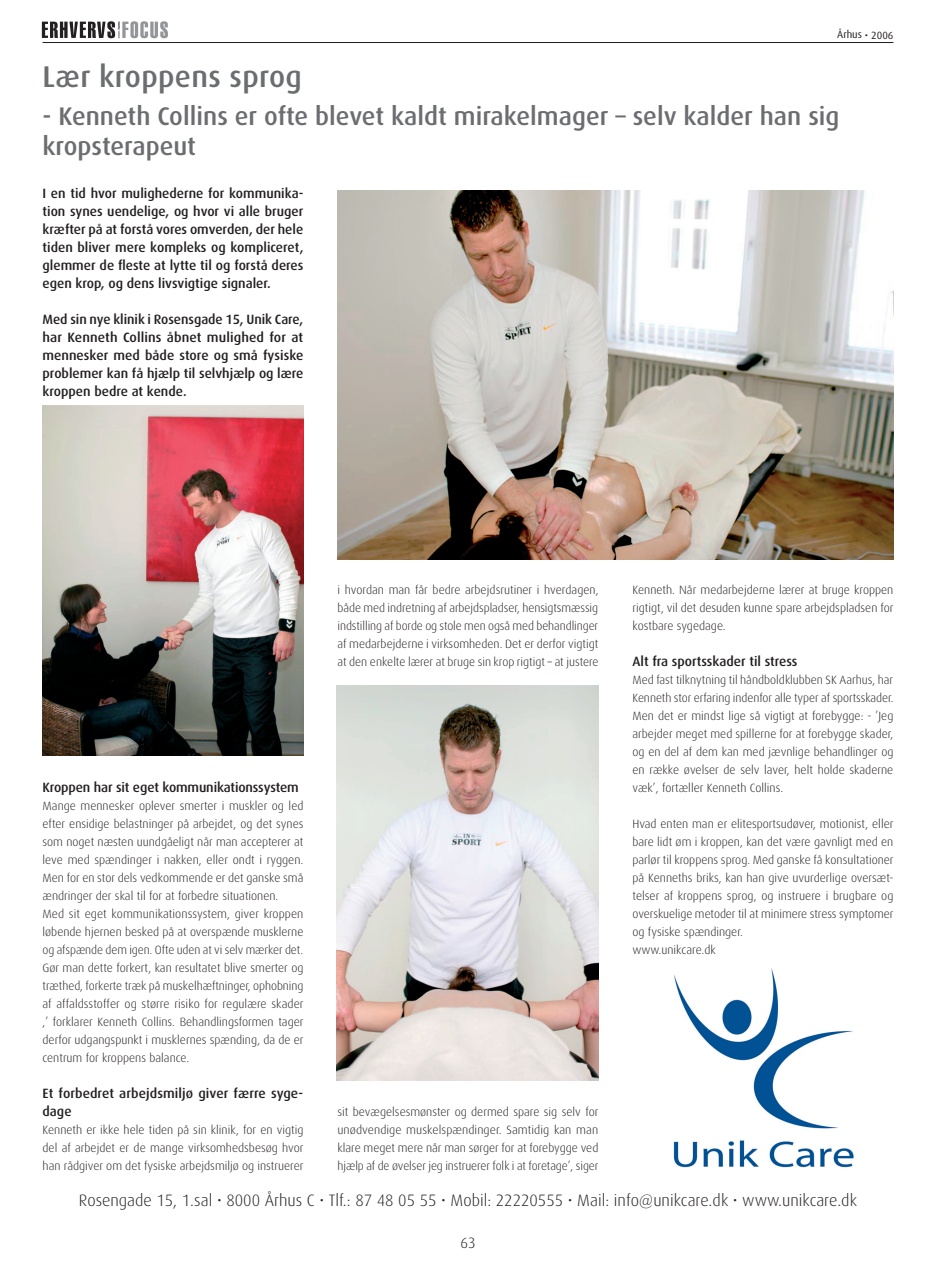
<style>
.page{position:relative;width:936px;height:1263px;background:#fff}
.page>*{position:absolute;margin:0;border:0;box-sizing:border-box;transform-origin:0 0}
.t1{font:500 30px "Dax";letter-spacing:.01em;color:#6c6d70}
.t2{font:500 25.5px/30px "Dax";color:#6c6d70}
.t3{font:300 16.5px "Dax";color:#231f20}
.t4{font:300 15px "Dax";color:#231f20}
.t5{font:500 13.5px/18px "Dax";color:#231f20;text-align:justify}
.t6{font:300 12px/18px "Dax";color:#231f20;text-align:justify}
.t7{font:10.5px "Dax";color:#231f20}
</style>
<div class="page">
<hr style="left:43px;top:42px;width:850px;height:1px;background:#231f20">
<svg style="left:42px;top:21px;width:126px;height:17px"></svg>
<img style="left:673px;top:968px;width:181px;height:200px">
<img style="left:43px;top:405px;width:260px;height:350px">
<img style="left:337px;top:191px;width:556px;height:368px">
<img style="left:337px;top:685px;width:261px;height:395px">
<p class="t7" style="left:837px;top:29px;width:58px">Århus • 2006</p>
<h1 class="t1" style="left:43px;top:60px;width:261px">Lær kroppens sprog</h1>
<h2 class="t2" style="left:43px;top:102px;width:798px">- Kenneth Collins er ofte blevet kaldt mirakelmager – selv kalder han sig kropsterapeut</h2>
<p class="t5" style="left:43px;top:184px;width:262px">I en tid hvor mulighederne for kommunika&shy;tion synes uendelige, og hvor vi alle bruger kræfter på at forstå vores omverden, der hele tiden bliver mere kompleks og kompliceret, glemmer de fleste at lytte til og forstå deres egen krop, og dens livsvigtige signaler.</p>
<p class="t5" style="left:43px;top:310px;width:262px">Med sin nye klinik i Rosensgade 15, Unik Care, har Kenneth Collins åbnet mulighed for at mennesker med både store og små fysiske problemer kan få hjælp til selvhjælp og lære kroppen bedre at kende.</p>
<p class="t5" style="left:43px;top:778px;width:258px">Kroppen har sit eget kommunikationssystem</p>
<p class="t6" style="left:43px;top:797px;width:262px;text-align:left">Mange mennesker oplever smerter i muskler og led efter ensidige belastninger på arbejdet, og det synes som noget næsten uundgåeligt når man accepterer at leve med spændinger i nakken, eller ondt i ryggen.<br>Men for en stor dels vedkommende er det ganske små ændringer der skal til for at forbedre situationen.<br>Med sit eget kommunikationssystem, giver kroppen løbende hjernen besked på at overspænde musklerne og afspænde dem igen. Ofte uden at vi selv mærker det.<br>Gør man dette forkert, kan resultatet blive smerter og træthed, forkerte træk på muskelhæftninger, ophobning af affaldsstoffer og større risiko for regulære skader ,’ forklarer Kenneth Collins. Behandlingsformen tager derfor udgangspunkt i musklernes spænding, da de er centrum for kroppens balance.</p>
<p class="t5" style="left:43px;top:1084px;width:262px">Et forbedret arbejdsmiljø giver færre syge&shy;dage</p>
<p class="t6" style="left:43px;top:1121px;width:262px">Kenneth er ikke hele tiden på sin klinik, for en vigtig del af arbejdet er de mange virksomhedsbesøg hvor han rådgiver om det fysiske arbejdsmiljø og instruerer</p>
<p class="t6" style="left:337px;top:581px;width:262px">i hvordan man får bedre arbejdsrutiner i hverdagen, både med indretning af arbejdspladser, hensigtsmæssig indstilling af borde og stole men også med behandlinger af medarbejderne i virksomheden. Det er derfor vigtigt at den enkelte lærer at bruge sin krop rigtigt – at justere</p>
<p class="t6" style="left:632px;top:581px;width:262px">Kenneth. Når medarbejderne lærer at bruge kroppen rigtigt, vil det desuden kunne spare arbejdspladsen for kostbare sygedage.</p>
<p class="t5" style="left:632px;top:652px;width:166px">Alt fra sportsskader til stress</p>
<p class="t6" style="left:632px;top:671px;width:262px">Med fast tilknytning til håndboldklubben SK Aarhus, har Kenneth stor erfaring indenfor alle typer af sportsskader.<br>Men det er mindst lige så vigtigt at forebygge: - ’Jeg arbejder meget med spillerne for at forebygge skader, og en del af dem kan med jævnlige behandlinger og en række øvelser de selv laver, helt holde skaderne væk’, fortæller Kenneth Collins.</p>
<p class="t6" style="left:632px;top:815px;width:262px;text-align:left">Hvad enten man er elitesportsudøver, motionist, eller bare lidt øm i kroppen, kan det være gavnligt med en parlør til kroppens sprog. Med ganske få konsultationer på Kenneths briks, kan han give uvurderlige oversæt&shy;telser af kroppens sprog, og instruere i brugbare og overskuelige metoder til at minimere stress symptomer og fysiske spændinger.<br>www.unikcare.dk</p>
<p class="t6" style="left:337px;top:1103px;width:262px">sit bevægelsesmønster og dermed spare sig selv for unødvendige muskelspændinger. Samtidig kan man klare meget mere når man sørger for at forebygge ved hjælp af de øvelser jeg instruerer folk i at foretage’, siger</p>
<h3 class="t3" style="left:79px;top:1191px;width:779px">Rosengade 15, 1.sal • 8000 Århus C • Tlf.: 87 48 05 55 • Mobil: 22220555 • Mail: info@unikcare.dk • www.unikcare.dk</h3>
<p class="t4" style="left:460px;top:1234px;width:17px">63</p>
</div>
